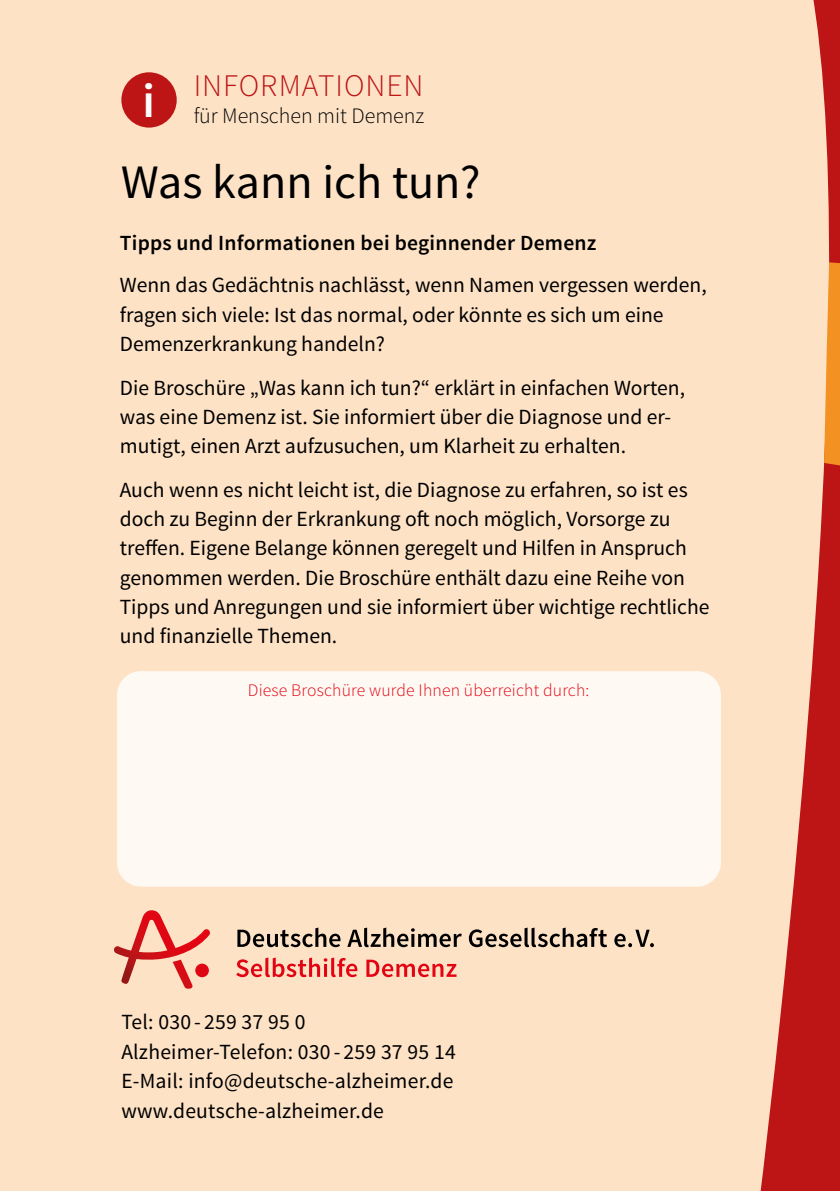
<style>
.page{position:relative;width:840px;height:1191px;background:#fff}
.page>*{position:absolute;margin:0;border:0;box-sizing:border-box;transform-origin:0 0}
.t1{font:48px "Source Sans Pro";color:#000}
.t2{font:600 48px "Source Sans Pro";color:#fff}
.t3{font:300 31.4px "Source Sans Pro";letter-spacing:.03em;color:#bd1415}
.t4{font:300 22px "Source Sans Pro";color:#000}
.t5{font:21.6px/29.2px "Source Sans Pro";color:#000}
.t6{font:600 21.6px "Source Sans Pro";letter-spacing:.01em;color:#000}
.t7{font:300 17.6px "Source Sans Pro";letter-spacing:.01em;color:#e30413}
</style>
<div class="page">
<div style="left:0;top:0;width:839px;height:1191px;background:#fde2c6"></div>
<svg style="left:760px;top:0;width:79px;height:1191px"></svg>
<svg style="left:823px;top:262px;width:16px;height:227px"></svg>
<div style="left:121px;top:72px;width:56px;height:56px;background:#bd1415;border-radius:50%"></div>
<div style="left:117px;top:671px;width:603px;height:215px;background:#fff9f3;border-radius:24px"></div>
<svg style="left:114px;top:910px;width:96px;height:79px"></svg>
<svg style="left:237px;top:927px;width:103px;height:20px"></svg>
<svg style="left:347px;top:927px;width:114px;height:20px"></svg>
<svg style="left:468px;top:927px;width:138px;height:20px"></svg>
<svg style="left:614px;top:929px;width:39px;height:18px"></svg>
<svg style="left:236px;top:957px;width:121px;height:20px"></svg>
<svg style="left:366px;top:959px;width:90px;height:18px"></svg>
<h1 class="t2" style="left:142px;top:70px;width:14px">i</h1>
<h2 class="t3" style="left:194px;top:67px;width:231px">INFORMATIONEN</h2>
<p class="t4" style="left:194px;top:102px;width:232px">für Menschen mit Demenz</p>
<h1 class="t1" style="left:121px;top:152px;width:361px">Was kann ich tun?</h1>
<p class="t6" style="left:120px;top:229px;width:478px">Tipps und Informationen bei beginnender Demenz</p>
<p class="t5" style="left:120px;top:271px;width:588px">Wenn das Gedächtnis nachlässt, wenn Namen vergessen werden, fragen sich viele: Ist das normal, oder könnte es sich um eine<br>Demenzerkrankung handeln?</p>
<p class="t5" style="left:120px;top:373px;width:566px">Die Broschüre „Was kann ich tun?“ erklärt in einfachen Worten, was eine Demenz ist. Sie informiert über die Diagnose und er&shy;mutigt, einen Arzt aufzusuchen, um Klarheit zu erhalten.</p>
<p class="t5" style="left:120px;top:475px;width:591px">Auch wenn es nicht leicht ist, die Diagnose zu erfahren, so ist es doch zu Beginn der Erkrankung oft noch möglich, Vorsorge zu treffen. Eigene Belange können geregelt und Hilfen in Anspruch genommen werden. Die Broschüre enthält dazu eine Reihe von Tipps und Anregungen und sie informiert über wichtige rechtliche und finanzielle Themen.</p>
<p class="t7" style="left:248px;top:679px;width:343px">Diese Broschüre wurde Ihnen überreicht durch:</p>
<p class="t5" style="left:121px;top:1008px;width:336px">Tel: 030 - 259 37 95 0<br>Alzheimer-Telefon: 030 - 259 37 95 14<br>E-Mail: info@deutsche-alzheimer.de www.deutsche-alzheimer.de</p>
</div>
